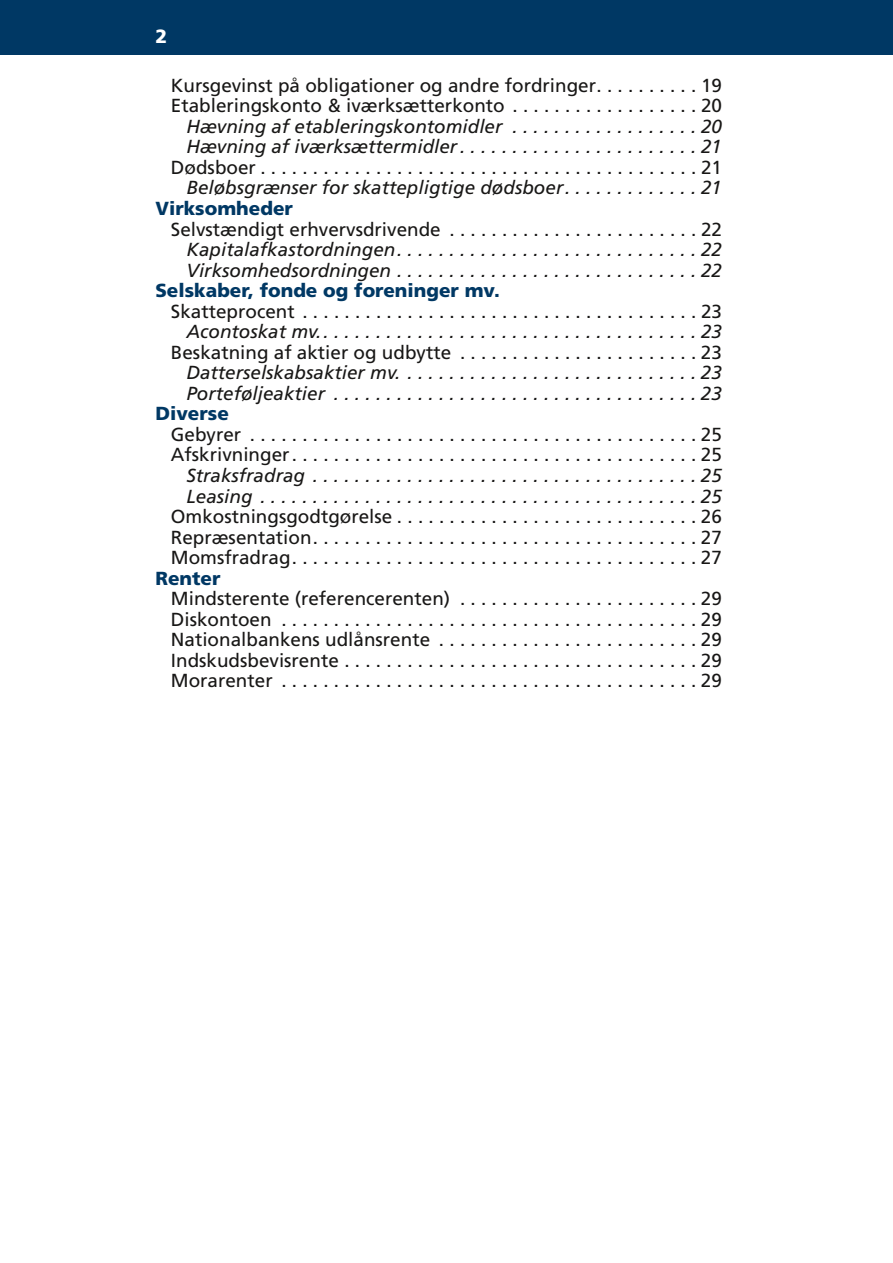
<style>
.page{position:relative;width:893px;height:1263px;background:#fff}
.page>*{position:absolute;margin:0;border:0;box-sizing:border-box;transform-origin:0 0}
.t1{font:900 19.2px "Frutiger LT Std";color:#fff}
.t2{font:18.9px "Frutiger LT Std";color:#181716}
.t3{font:italic 18.9px "Frutiger LT Std";color:#181716}
.t4{font:900 18.9px "Frutiger LT Std";color:#003864}
</style>
<div class="page">
<div style="left:0;top:0;width:893px;height:54px;background:#003864"></div>
<p class="t1" style="left:155px;top:24px;width:13px">2</p>
<p class="t2" style="left:171px;top:74px;width:553px">Kursgevinst på obligationer og andre fordringer . . . . . . . . . . 19</p>
<p class="t2" style="left:171px;top:95px;width:553px">Etableringskonto &amp; iværksætterkonto . . . . . . . . . . . . . . . . . . 20</p>
<p class="t3" style="left:186px;top:115px;width:537px">Hævning af etableringskontomidler . . . . . . . . . . . . . . . . . . 20</p>
<p class="t3" style="left:186px;top:136px;width:537px">Hævning af iværksættermidler . . . . . . . . . . . . . . . . . . . . . . . 21</p>
<p class="t2" style="left:171px;top:156px;width:553px">Dødsboer . . . . . . . . . . . . . . . . . . . . . . . . . . . . . . . . . . . . . . . . . . 21</p>
<p class="t3" style="left:186px;top:177px;width:537px">Beløbsgrænser for skattepligtige dødsboer . . . . . . . . . . . . . 21</p>
<p class="t4" style="left:155px;top:197px;width:139px">Virksomheder</p>
<p class="t2" style="left:171px;top:218px;width:553px">Selvstændigt erhvervsdrivende . . . . . . . . . . . . . . . . . . . . . . . . 22</p>
<p class="t3" style="left:186px;top:238px;width:537px">Kapitalafkastordningen . . . . . . . . . . . . . . . . . . . . . . . . . . . . . 22</p>
<p class="t3" style="left:186px;top:259px;width:537px">Virksomhedsordningen . . . . . . . . . . . . . . . . . . . . . . . . . . . . . 22</p>
<p class="t4" style="left:155px;top:279px;width:346px">Selskaber, fonde og foreninger mv.</p>
<p class="t2" style="left:171px;top:300px;width:553px">Skatteprocent . . . . . . . . . . . . . . . . . . . . . . . . . . . . . . . . . . . . . . 23</p>
<p class="t3" style="left:186px;top:321px;width:537px">Acontoskat mv . . . . . . . . . . . . . . . . . . . . . . . . . . . . . . . . . . . . . 23</p>
<p class="t2" style="left:171px;top:341px;width:553px">Beskatning af aktier og udbytte . . . . . . . . . . . . . . . . . . . . . . . 23</p>
<p class="t3" style="left:186px;top:362px;width:537px">Datterselskabsaktier mv . . . . . . . . . . . . . . . . . . . . . . . . . . . . . 23</p>
<p class="t3" style="left:186px;top:382px;width:537px">Porteføljeaktier . . . . . . . . . . . . . . . . . . . . . . . . . . . . . . . . . . . 23</p>
<p class="t4" style="left:155px;top:402px;width:75px">Diverse</p>
<p class="t2" style="left:171px;top:423px;width:553px">Gebyrer . . . . . . . . . . . . . . . . . . . . . . . . . . . . . . . . . . . . . . . . . . . 25</p>
<p class="t2" style="left:171px;top:444px;width:553px">Afskrivninger . . . . . . . . . . . . . . . . . . . . . . . . . . . . . . . . . . . . . . . 25</p>
<p class="t3" style="left:186px;top:464px;width:537px">Straksfradrag . . . . . . . . . . . . . . . . . . . . . . . . . . . . . . . . . . . . . 25</p>
<p class="t3" style="left:186px;top:485px;width:537px">Leasing . . . . . . . . . . . . . . . . . . . . . . . . . . . . . . . . . . . . . . . . . . 25</p>
<p class="t2" style="left:171px;top:505px;width:553px">Omkostningsgodtgørelse . . . . . . . . . . . . . . . . . . . . . . . . . . . . . 26</p>
<p class="t2" style="left:171px;top:526px;width:553px">Repræsentation . . . . . . . . . . . . . . . . . . . . . . . . . . . . . . . . . . . . . 27</p>
<p class="t2" style="left:171px;top:546px;width:553px">Momsfradrag . . . . . . . . . . . . . . . . . . . . . . . . . . . . . . . . . . . . . . . 27</p>
<p class="t4" style="left:155px;top:567px;width:67px">Renter</p>
<p class="t2" style="left:171px;top:587px;width:553px">Mindsterente (referencerenten) . . . . . . . . . . . . . . . . . . . . . . . 29</p>
<p class="t2" style="left:171px;top:608px;width:553px">Diskontoen . . . . . . . . . . . . . . . . . . . . . . . . . . . . . . . . . . . . . . . . 29</p>
<p class="t2" style="left:171px;top:629px;width:553px">Nationalbankens udlånsrente . . . . . . . . . . . . . . . . . . . . . . . . . 29</p>
<p class="t2" style="left:171px;top:649px;width:553px">Indskudsbevisrente . . . . . . . . . . . . . . . . . . . . . . . . . . . . . . . . . . 29</p>
<p class="t2" style="left:171px;top:670px;width:553px">Morarenter . . . . . . . . . . . . . . . . . . . . . . . . . . . . . . . . . . . . . . . . 29</p>
</div>
